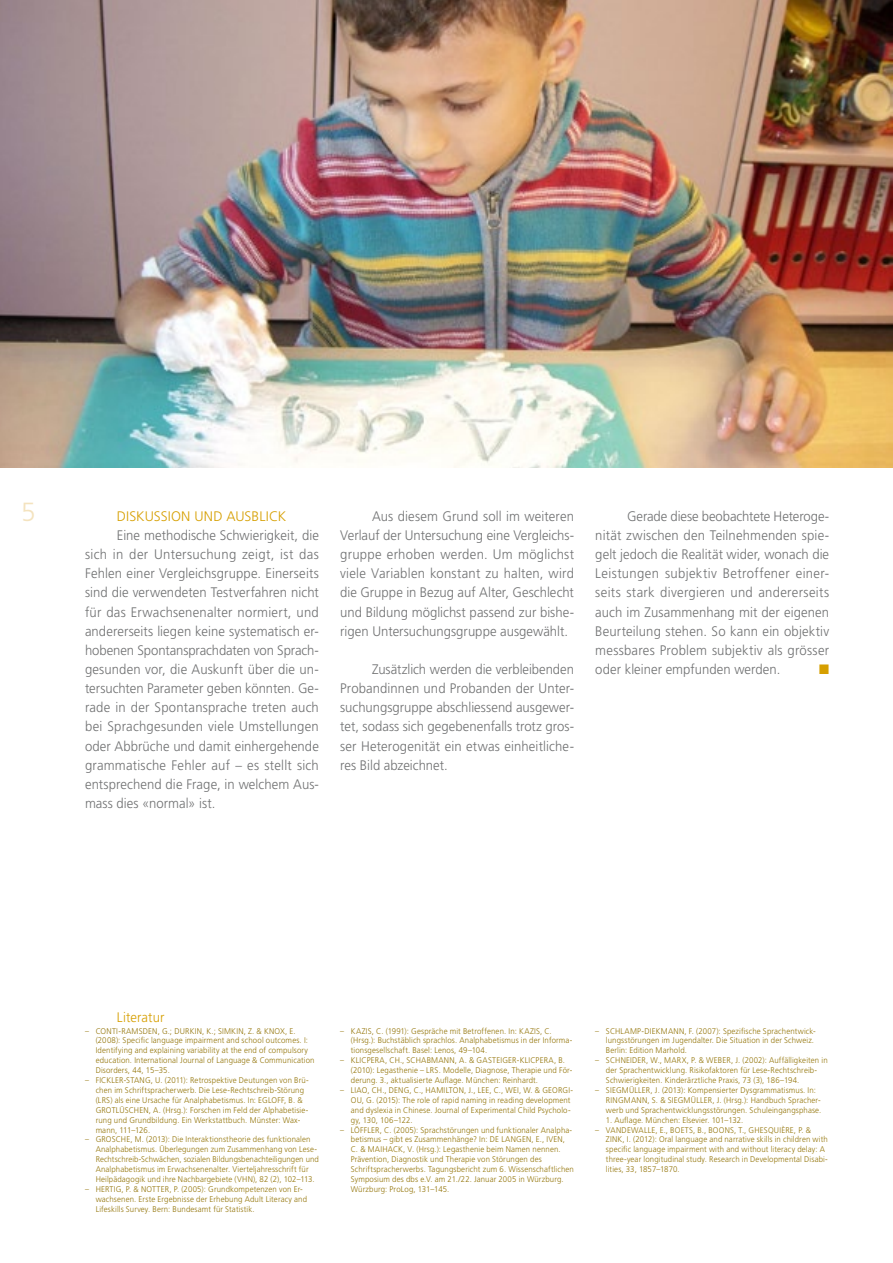
<style>
.page{position:relative;width:893px;height:1263px;background:#fff}
.page>*{position:absolute;margin:0;border:0;box-sizing:border-box;transform-origin:0 0}
.titel{font:300 26.25px "Frutiger";color:#f4e3bf}
.lauftext{font:300 13.8px/19.2px "Frutiger";letter-spacing:.005em;color:#707172;text-align:justify;scale:.95 1}
.lauftext-2{font:300 13.8px "Frutiger";letter-spacing:.005em;color:#d69f00}
.lauftext-3{font:300 13.8px "Frutiger";letter-spacing:.005em;color:#d69f00;scale:.95 1}
.lauftext-4{font:13.8px "Zapf Dingbats ITC";color:#d69f00;scale:.95 1}
.lauftext-5{font:300 8.25px/9.9px "Frutiger";letter-spacing:.015em;color:#937408;scale:.95 1}
</style>
<div class="page">
<img style="left:0;top:0;width:893px;height:468px">
<p class="titel" style="left:21px;top:497px;width:16px">5</p>
<p class="lauftext-2" style="left:117px;top:508px;width:171px">DISKUSSION UND AUSBLICK</p>
<p class="lauftext" style="left:85px;top:526px;width:248px;text-indent:32px">Eine methodische Schwierigkeit, die sich in der Untersuchung zeigt, ist das Fehlen einer Vergleichsgruppe. Einerseits sind die verwendeten Testverfahren nicht für das Erwachsenenalter normiert, und andererseits liegen keine systematisch er&shy;hobenen Spontansprachdaten von Sprach&shy;gesunden vor, die Auskunft über die un&shy;tersuchten Parameter geben könnten. Ge&shy;rade in der Spontansprache treten auch bei Sprachgesunden viele Umstellungen oder Abbrüche und damit einhergehende grammatische Fehler auf – es stellt sich entsprechend die Frage, in welchem Aus&shy;mass dies «normal» ist.</p>
<p class="lauftext" style="left:340px;top:506px;width:248px;text-indent:32px">Aus diesem Grund soll im weiteren Verlauf der Untersuchung eine Vergleichs&shy;gruppe erhoben werden. Um möglichst viele Variablen konstant zu halten, wird die Gruppe in Bezug auf Alter, Geschlecht und Bildung möglichst passend zur bishe&shy;rigen Untersuchungsgruppe ausgewählt.</p>
<p class="lauftext" style="left:340px;top:660px;width:248px;text-indent:32px">Zusätzlich werden die verbleibenden Probandinnen und Probanden der Unter&shy;suchungsgruppe abschliessend ausgewer&shy;tet, sodass sich gegebenenfalls trotz gros&shy;ser Heterogenität ein etwas einheitliche&shy;res Bild abzeichnet.</p>
<p class="lauftext" style="left:595px;top:506px;width:248px;text-indent:32px">Gerade diese beobachtete Heteroge&shy;nität zwischen den Teilnehmenden spie&shy;gelt jedoch die Realität wider, wonach die Leistungen subjektiv Betroffener einer&shy;seits stark divergieren und andererseits auch im Zusammenhang mit der eigenen Beurteilung stehen. So kann ein objektiv messbares Problem subjektiv als grösser oder kleiner empfunden werden.</p>
<p class="lauftext-4" style="left:819px;top:663px;width:12px">■</p>
<p class="lauftext-3" style="left:117px;top:1009px;width:52px">Literatur</p>
<p class="lauftext-5" style="left:96px;top:1026px;width:232px;text-indent:-11px">– CONTI-RAMSDEN, G.; DURKIN, K.; SIMKIN, Z. &amp; KNOX, E. (2008): Specific language impairment and school outcomes. I:<br>Identifying and explaining variability at the end of compulsory education. International Journal of Language &amp; Communication Disorders, 44, 15–35.</p>
<p class="lauftext-5" style="left:96px;top:1075px;width:226px;text-indent:-11px">– FICKLER-STANG, U. (2011): Retrospektive Deutungen von Brü&shy;chen im Schriftspracherwerb. Die Lese-Rechtschreib-Störung (LRS) als eine Ursache für Analphabetismus. In: EGLOFF, B. &amp; GROTLÜSCHEN, A. (Hrsg.): Forschen im Feld der Alphabetisie&shy;rung und Grundbildung. Ein Werkstattbuch. Münster: Wax&shy;mann, 111–126.</p>
<p class="lauftext-5" style="left:96px;top:1135px;width:236px;text-indent:-11px">– GROSCHE, M. (2013): Die Interaktionstheorie des funktionalen Analphabetismus. Überlegungen zum Zusammenhang von Lese-Rechtschreib-Schwächen, sozialen Bildungsbenachteiligungen und Analphabetismus im Erwachsenenalter. Vierteljahresschrift für Heilpädagogik und ihre Nachbargebiete (VHN), 82 (2), 102–113.</p>
<p class="lauftext-5" style="left:96px;top:1184px;width:224px;text-indent:-11px">– HERTIG, P. &amp; NOTTER, P. (2005): Grundkompetenzen von Er&shy;wachsenen. Erste Ergebnisse der Erhebung Adult Literacy and<br>Lifeskills Survey. Bern: Bundesamt für Statistik.</p>
<p class="lauftext-5" style="left:351px;top:1026px;width:235px;text-indent:-11px">– KAZIS, C. (1991): Gespräche mit Betroffenen. In: KAZIS, C. (Hrsg.): Buchstäblich sprachlos. Analphabetismus in der Informa&shy;tionsgesellschaft. Basel: Lenos, 49–104.</p>
<p class="lauftext-5" style="left:351px;top:1055px;width:235px;text-indent:-11px">– KLICPERA, CH., SCHABMANN, A. &amp; GASTEIGER-KLICPERA, B. (2010): Legasthenie – LRS. Modelle, Diagnose, Therapie und För&shy;derung. 3., aktualisierte Auflage. München: Reinhardt.</p>
<p class="lauftext-5" style="left:351px;top:1085px;width:236px;text-indent:-11px">– LIAO, CH., DENG, C., HAMILTON, J., LEE, C., WEI, W. &amp; GEORGI-OU, G. (2015): The role of rapid naming in reading development and dyslexia in Chinese. Journal of Experimental Child Psycholo&shy;gy, 130, 106–122.</p>
<p class="lauftext-5" style="left:351px;top:1125px;width:236px;text-indent:-11px">– LÖFFLER, C. (2005): Sprachstörungen und funktionaler Analpha&shy;betismus – gibt es Zusammenhänge? In: DE LANGEN, E., IVEN, C. &amp; MAIHACK, V. (Hrsg.): Legasthenie beim Namen nennen.<br>Prävention, Diagnostik und Therapie von Störungen des Schriftspracherwerbs. Tagungsbericht zum 6. Wissenschaftlichen Symposium des dbs e.V. am 21./22. Januar 2005 in Würzburg.<br>Würzburg: ProLog, 131–145.</p>
<p class="lauftext-5" style="left:606px;top:1026px;width:222px;text-indent:-11px">– SCHLAMP-DIEKMANN, F. (2007): Spezifische Sprachentwick&shy;lungsstörungen im Jugendalter. Die Situation in der Schweiz.<br>Berlin: Edition Marhold.</p>
<p class="lauftext-5" style="left:606px;top:1055px;width:235px;text-indent:-11px">– SCHNEIDER, W., MARX, P. &amp; WEBER, J. (2002): Auffälligkeiten in der Sprachentwicklung. Risikofaktoren für Lese-Rechtschreib-<br>Schwierigkeiten. Kinderärztliche Praxis, 73 (3), 186–194.</p>
<p class="lauftext-5" style="left:606px;top:1085px;width:228px;text-indent:-11px">– SIEGMÜLLER, J. (2013): Kompensierter Dysgrammatismus. In:<br>RINGMANN, S. &amp; SIEGMÜLLER, J. (Hrsg.): Handbuch Spracher&shy;werb und Sprachentwicklungsstörungen. Schuleingangsphase.</p>
<p class="lauftext-5" style="left:606px;top:1115px;width:146px">1. Auflage. München: Elsevier. 101–132.</p>
<p class="lauftext-5" style="left:606px;top:1125px;width:235px;text-indent:-11px">– VANDEWALLE, E., BOETS, B., BOONS, T., GHESQUIÈRE, P. &amp; ZINK, I. (2012): Oral language and narrative skills in children with specific language impairment with and without literacy delay: A three-year longitudinal study. Research in Developmental Disabi&shy;lities, 33, 1857–1870.</p>
</div>
